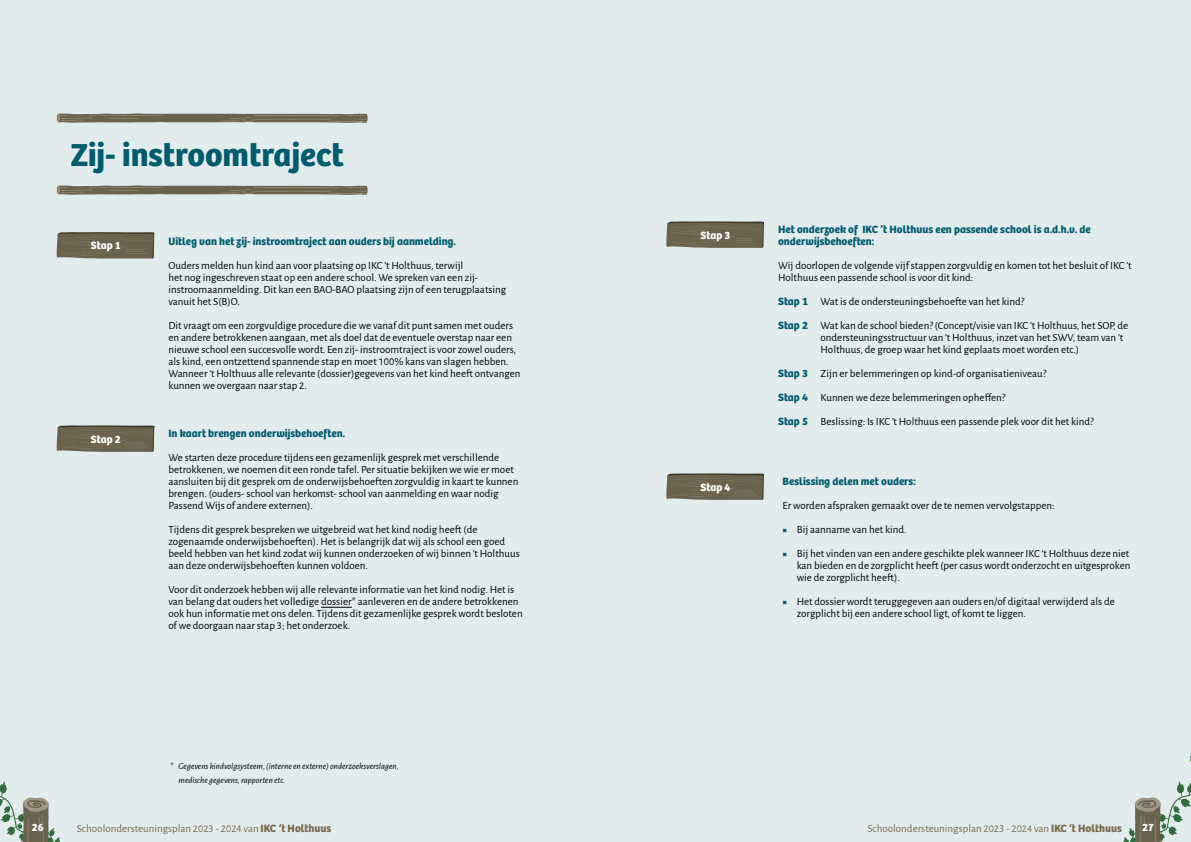
<style>
.page{position:relative;width:1191px;height:842px;background:#fff}
.page>*{position:absolute;margin:0;border:0;box-sizing:border-box;transform-origin:0 0}
.t1{font:700 33px "Bree";color:#005c6d}
.t2{font:11px/12px "Alegreya Sans";color:#000}
.t3{font:700 11px/12px "Bree";color:#005c6d}
.t4{font:11px "Alegreya Sans";color:#77694d}
.t5{font:700 11px "Bree";letter-spacing:-.01em;color:#fff}
.t6{font:italic 9px/13.8px "Alegreya Sans";color:#000}
.s1{font-family:"Bree";font-weight:700;color:#005c6d}
.s2{color:#005c6d}
.s3{font-family:"Bree";font-weight:700}
</style>
<div class="page">
<div style="left:587px;top:0;width:604px;height:842px;background:#e3eced"></div>
<div style="left:0;top:0;width:604px;height:842px;background:#e3eced"></div>
<svg style="left:57px;top:185px;width:311px;height:10px;background:#7f7b67"></svg>
<svg style="left:57px;top:113px;width:311px;height:10px;background:#7f7b67"></svg>
<svg style="left:57px;top:232px;width:98px;height:27px;background:#6e6855"></svg>
<svg style="left:57px;top:425px;width:98px;height:27px;background:#6e6855"></svg>
<hr style="left:321px;top:607px;width:31px;height:1px;background:#000">
<svg style="left:666px;top:221px;width:98px;height:27px;background:#6e6855"></svg>
<svg style="left:666px;top:473px;width:98px;height:27px;background:#6e6855"></svg>
<svg style="left:1123px;top:756px;width:68px;height:86px"></svg>
<svg style="left:0;top:781px;width:60px;height:61px"></svg>
<h1 class="t1" style="left:71px;top:141px;width:274px">Zĳ- instroomtraject</h1>
<p class="t5" style="left:91px;top:241px;width:31px">Stap 1</p>
<p class="t5" style="left:91px;top:434px;width:31px">Stap 2</p>
<p class="t3" style="left:168px;top:237px;width:289px">Uitleg van het zĳ- instroomtraject aan ouders bĳ aanmelding.</p>
<p class="t2" style="left:168px;top:259px;width:339px">Ouders melden hun kind aan voor plaatsing op IKC ’t Holthuus, terwijl<br>het nog ingeschreven staat op een andere school. We spreken van een zij&shy;instroomaanmelding. Dit kan een BAO-BAO plaatsing zijn of een terugplaatsing vanuit het S(B)O.</p>
<p class="t2" style="left:168px;top:320px;width:353px">Dit vraagt om een zorgvuldige procedure die we vanaf dit punt samen met ouders en andere betrokkenen aangaan, met als doel dat de eventuele overstap naar een nieuwe school een succesvolle wordt. Een zij- instroomtraject is voor zowel ouders, als kind, een ontzettend spannende stap en moet 100% kans van slagen hebben.<br>Wanneer ‘t Holthuus alle relevante (dossier)gegevens van het kind heeft ontvangen kunnen we overgaan naar stap 2.</p>
<p class="t3" style="left:168px;top:429px;width:178px">In kaart brengen onderwĳsbehoeften.</p>
<p class="t2" style="left:168px;top:451px;width:351px">We starten deze procedure tijdens een gezamenlijk gesprek met verschillende betrokkenen, we noemen dit een ronde tafel. Per situatie bekijken we wie er moet aansluiten bij dit gesprek om de onderwijsbehoeften zorgvuldig in kaart te kunnen brengen. (ouders- school van herkomst- school van aanmelding en waar nodig Passend Wijs of andere externen).</p>
<p class="t2" style="left:168px;top:523px;width:353px">Tijdens dit gesprek bespreken we uitgebreid wat het kind nodig heeft (de zogenaamde onderwijsbehoeften). Het is belangrijk dat wij als school een goed beeld hebben van het kind zodat wij kunnen onderzoeken of wij binnen ’t Holthuus aan deze onderwijsbehoeften kunnen voldoen.</p>
<p class="t2" style="left:168px;top:583px;width:356px">Voor dit onderzoek hebben wij alle relevante informatie van het kind nodig. Het is van belang dat ouders het volledige dossier* aanleveren en de andere betrokkenen ook hun informatie met ons delen. Tijdens dit gezamenlijke gesprek wordt besloten of we doorgaan naar stap 3; het onderzoek.</p>
<p class="t6" style="left:179px;top:759px;width:222px;text-indent:-9px">* Gegevens kindvolgsysteem, (interne en externe) onderzoeksverslagen, medische gegevens, rapporten etc.</p>
<p class="t5" style="left:700px;top:230px;width:31px">Stap 3</p>
<p class="t5" style="left:700px;top:482px;width:31px">Stap 4</p>
<p class="t3" style="left:778px;top:225px;width:314px">Het onderzoek of IKC ’t Holthuus een passende school is a.d.h.v. de onderwĳsbehoeften:</p>
<p class="t2" style="left:778px;top:259px;width:355px">Wij doorlopen de volgende vijf stappen zorgvuldig en komen tot het besluit of IKC ’t<br>Holthuus een passende school is voor dit kind:</p>
<p class="t2" style="left:778px;top:289px;width:352px;line-height:24px"><span class="s1">Stap 1</span> Wat is de ondersteuningsbehoefte van het kind?<br><span class="s1">Stap 2</span> Wat kan de school bieden? (Concept/visie van IKC ’t Holthuus, het SOP, de</p>
<p class="t2" style="left:820px;top:331px;width:304px">ondersteuningsstructuur van ‘t Holthuus, inzet van het SWV, team van ’t<br>Holthuus, de groep waar het kind geplaats moet worden etc.)</p>
<p class="t2" style="left:778px;top:361px;width:317px;line-height:24px"><span class="s1">Stap 3</span> Zijn er belemmeringen op kind-of organisatieniveau?<br><span class="s1">Stap 4</span> Kunnen we deze belemmeringen opheffen?<br><span class="s1">Stap 5</span> Beslissing: Is IKC ’t Holthuus een passende plek voor dit het kind?</p>
<p class="t3" style="left:782px;top:477px;width:135px">Beslissing delen met ouders:</p>
<p class="t2" style="left:782px;top:499px;width:273px">Er worden afspraken gemaakt over de te nemen vervolgstappen:</p>
<p class="t2" style="left:782px;top:523px;width:126px"><span class="s2">■</span> Bij aanname van het kind.</p>
<p class="t2" style="left:797px;top:547px;width:335px;text-align:justify;text-indent:-14px"><span class="s2">■</span> Bij het vinden van een andere geschikte plek wanneer IKC ‘t Holthuus deze niet kan bieden en de zorgplicht heeft (per casus wordt onderzocht en uitgesproken wie de zorgplicht heeft).</p>
<p class="t2" style="left:797px;top:595px;width:319px;text-indent:-14px"><span class="s2">■</span> Het dossier wordt teruggegeven aan ouders en/of digitaal verwijderd als de zorgplicht bij een andere school ligt, of komt te liggen.</p>
<p class="t5" style="left:32px;top:823px;width:13px">26</p>
<p class="t4" style="left:77px;top:821px;width:256px">Schoolondersteuningsplan 2023 - 2024 van <span class="s3">IKC ‘t Holthuus</span></p>
<p class="t4" style="left:867px;top:821px;width:256px">Schoolondersteuningsplan 2023 - 2024 van <span class="s3">IKC ‘t Holthuus</span></p>
<p class="t5" style="left:1142px;top:823px;width:13px">27</p>
</div>
